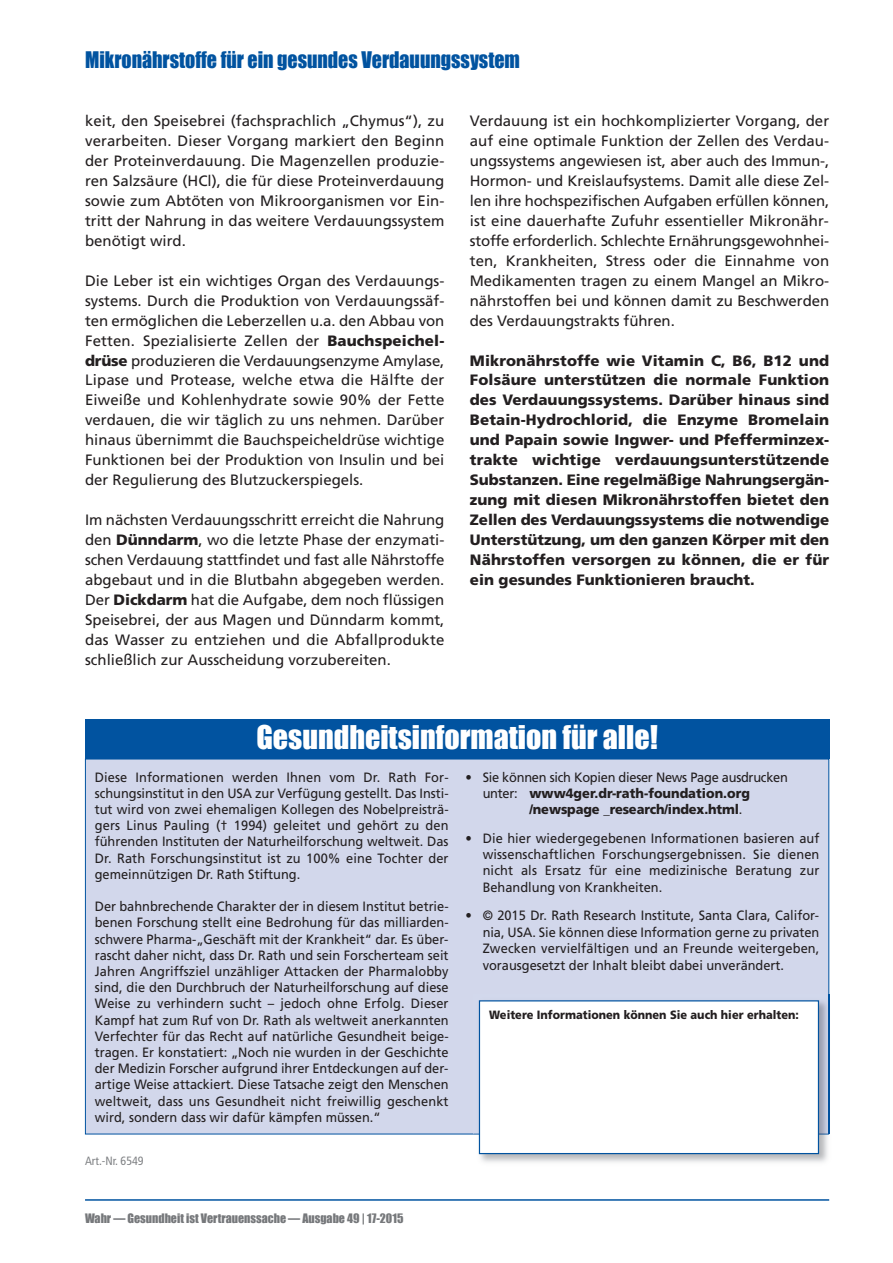
<style>
.page{position:relative;width:893px;height:1263px;background:#fff}
.page>*{position:absolute;margin:0;border:0;box-sizing:border-box;transform-origin:0 0}
.t1{font:30px "Impact";color:#fff}
.t2{font:21px "Impact";color:#0153a0;scale:.95 1}
.t3{font:15px/20px "Frutiger LT";color:#231f20;text-align:justify}
.t4{font:900 15px/20px "Frutiger LT";color:#231f20;text-align:justify}
.t5{font:13.5px/16.2px "Frutiger LT";color:#231f20;text-align:justify;scale:.95 1}
.t6{font:900 13.5px "Frutiger LT";letter-spacing:-.005em;color:#231f20;scale:.95 1}
.t7{font:13.5px "Frutiger LT";letter-spacing:-.02em;color:#231f20;scale:.95 1}
.t8{font:12px "Impact";color:#76787b}
.t9{font:900 12px "Frutiger LT";color:#231f20;scale:.92 1}
.t10{font:condensed 12px "Frutiger LT";color:#808285}
.s1{font-weight:900}
.s2{font-weight:400}
</style>
<div class="page">
<hr style="left:85px;top:1199px;width:744px;height:2px;background:#0153a0">
<div style="left:86px;top:759px;width:742px;height:375px;background:#d2d7eb"></div>
<div style="left:85px;top:719px;width:744px;height:40px;background:#0153a0"></div>
<img style="left:473px;top:994px;width:357px;height:169px">
<img style="left:473px;top:1134px;width:356px;height:1px">
<img style="left:828px;top:994px;width:1px;height:140px">
<div style="left:480px;top:1001px;width:338px;height:152px;background:#fff"></div>
<div style="left:479px;top:1000px;width:340px;height:154px;border:1px solid #0153a0"></div>
<h2 class="t2" style="left:85px;top:46px;width:459px">Mikronährstoffe für ein gesundes Verdauungssystem</h2>
<p class="t3" style="left:85px;top:112px;width:361px">keit, den Speisebrei (fachsprachlich „Chymus“), zu verarbeiten. Dieser Vorgang markiert den Beginn der Proteinverdauung. Die Magenzellen produzie&shy;ren Salzsäure (HCl), die für diese Proteinverdauung sowie zum Abtöten von Mikroorganismen vor Ein&shy;tritt der Nahrung in das weitere Verdauungssystem benötigt wird.</p>
<p class="t3" style="left:85px;top:272px;width:361px">Die Leber ist ein wichtiges Organ des Verdauungs&shy;systems. Durch die Produktion von Verdauungssäf&shy;ten ermöglichen die Leberzellen u.a. den Abbau von Fetten. Spezialisierte Zellen der <span class="s1">Bauchspeichel&shy;drüse</span> produzieren die Verdauungsenzyme Amylase, Lipase und Protease, welche etwa die Hälfte der Eiweiße und Kohlenhydrate sowie 90% der Fette verdauen, die wir täglich zu uns nehmen. Darüber hinaus übernimmt die Bauchspeicheldrüse wichtige Funktionen bei der Produktion von Insulin und bei der Regulierung des Blutzuckerspiegels.</p>
<p class="t3" style="left:85px;top:511px;width:361px">Im nächsten Verdauungsschritt erreicht die Nahrung den <span class="s1">Dünndarm</span>, wo die letzte Phase der enzymati&shy;schen Verdauung stattfindet und fast alle Nährstoffe abgebaut und in die Blutbahn abgegeben werden.<br>Der <span class="s1">Dickdarm</span> hat die Aufgabe, dem noch flüssigen Speisebrei, der aus Magen und Dünndarm kommt, das Wasser zu entziehen und die Abfallprodukte schließlich zur Ausscheidung vorzubereiten.</p>
<p class="t3" style="left:470px;top:112px;width:361px">Verdauung ist ein hochkomplizierter Vorgang, der auf eine optimale Funktion der Zellen des Verdau&shy;ungssystems angewiesen ist, aber auch des Immun-, Hormon- und Kreislaufsystems. Damit alle diese Zel&shy;len ihre hochspezifischen Aufgaben erfüllen können, ist eine dauerhafte Zufuhr essentieller Mikronähr&shy;stoffe erforderlich. Schlechte Ernährungsgewohnhei&shy;ten, Krankheiten, Stress oder die Einnahme von Medikamenten tragen zu einem Mangel an Mikro&shy;nährstoffen bei und können damit zu Beschwerden des Verdauungstrakts führen.</p>
<p class="t4" style="left:470px;top:351px;width:361px">Mikronährstoffe wie Vitamin C, B6, B12 und Folsäure unterstützen die normale Funktion des Verdauungssystems. Darüber hinaus sind Betain-Hydrochlorid, die Enzyme Bromelain und Papain sowie Ingwer- und Pfefferminzex&shy;trakte wichtige verdauungsunterstützende Substanzen. Eine regelmäßige Nahrungsergän&shy;zung mit diesen Mikronährstoffen bietet den Zellen des Verdauungssystems die notwendige Unterstützung, um den ganzen Körper mit den Nährstoffen versorgen zu können, die er für ein gesundes Funktionieren braucht.</p>
<h1 class="t1" style="left:256px;top:719px;width:403px">Gesundheitsinformation für alle!</h1>
<p class="t5" style="left:95px;top:770px;width:374px">Diese Informationen werden Ihnen vom Dr. Rath For&shy;schungsinstitut in den USA zur Verfügung gestellt. Das Insti&shy;tut wird von zwei ehemaligen Kollegen des Nobelpreisträ&shy;gers Linus Pauling († 1994) geleitet und gehört zu den führenden Instituten der Naturheilforschung weltweit. Das Dr. Rath Forschungsinstitut ist zu 100% eine Tochter der gemeinnützigen Dr. Rath Stiftung.</p>
<p class="t5" style="left:95px;top:899px;width:374px">Der bahnbrechende Charakter der in diesem Institut betrie&shy;benen Forschung stellt eine Bedrohung für das milliarden&shy;schwere Pharma-„Geschäft mit der Krankheit“ dar. Es über&shy;rascht daher nicht, dass Dr. Rath und sein Forscherteam seit Jahren Angriffsziel unzähliger Attacken der Pharmalobby sind, die den Durchbruch der Naturheilforschung auf diese Weise zu verhindern sucht – jedoch ohne Erfolg. Dieser Kampf hat zum Ruf von Dr. Rath als weltweit anerkannten Verfechter für das Recht auf natürliche Gesundheit beige&shy;tragen. Er konstatiert: „Noch nie wurden in der Geschichte der Medizin Forscher aufgrund ihrer Entdeckungen auf der&shy;artige Weise attackiert. Diese Tatsache zeigt den Menschen weltweit, dass uns Gesundheit nicht freiwillig geschenkt wird, sondern dass wir dafür kämpfen müssen.“</p>
<p class="t10" style="left:85px;top:1156px;width:60px">Art.-Nr. 6549</p>
<p class="t7" style="left:466px;top:771px;width:341px">• Sie können sich Kopien dieser News Page ausdrucken</p>
<p class="t6" style="left:483px;top:788px;width:283px"><span class="s2">unter:</span> www4ger.dr-rath-foundation.org</p>
<p class="t6" style="left:529px;top:804px;width:226px">/newspage _research/index.html<span class="s2">.</span></p>
<p class="t5" style="left:483px;top:831px;width:356px;text-indent:-17px">• Die hier wiedergegebenen Informationen basieren auf wissenschaftlichen Forschungsergebnissen. Sie dienen nicht als Ersatz für eine medizinische Beratung zur Behandlung von Krankheiten.</p>
<p class="t5" style="left:483px;top:909px;width:356px;text-indent:-17px">• © 2015 Dr. Rath Research Institute, Santa Clara, Califor&shy;nia, USA. Sie können diese Information gerne zu privaten Zwecken vervielfältigen und an Freunde weitergeben, vorausgesetzt der Inhalt bleibt dabei unverändert.</p>
<p class="t9" style="left:489px;top:1010px;width:338px">Weitere Informationen können Sie auch hier erhalten:</p>
<p class="t8" style="left:85px;top:1211px;width:320px">Wahr — Gesundheit ist Vertrauenssache — Ausgabe 49 | 17-2015</p>
</div>
